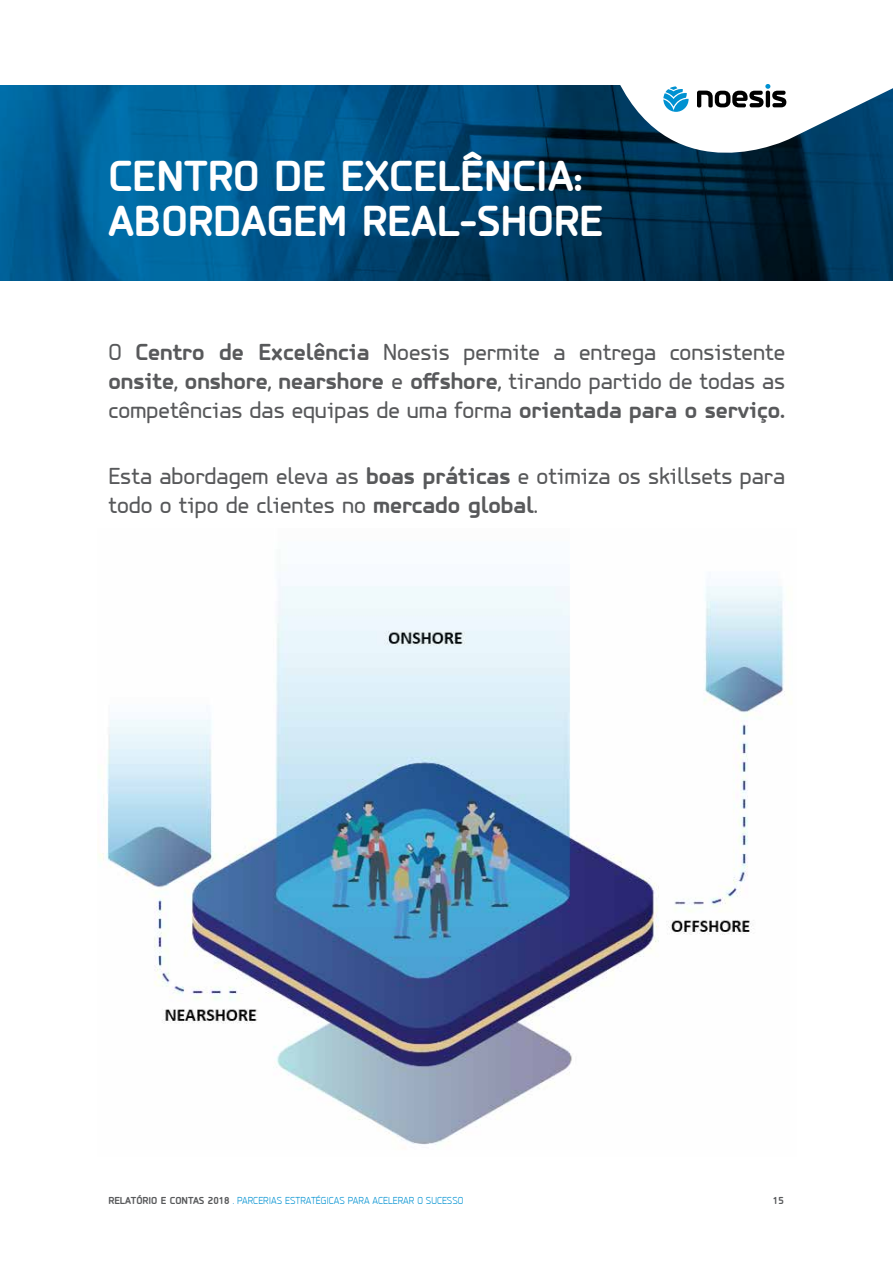
<style>
.page{position:relative;width:893px;height:1263px;background:#fff}
.page>*{position:absolute;margin:0;border:0;box-sizing:border-box;transform-origin:0 0}
.t1{font:700 45px/45px "PF Isotext Pro";color:#fff}
.t2{font:24px/28.8px "PF Isotext Pro";color:#58595b;text-align:justify}
.t3{font:300 10.5px "PF Isotext Pro";color:#0091d1}
.t4{font:700 10.5px "PF Isotext Pro";color:#58595b}
.s1{font-weight:700}
.s2{font-weight:700;color:#58595b}
</style>
<div class="page">
<img style="left:99px;top:579px;width:686px;height:566px">
<img style="left:0;top:85px;width:893px;height:196px">
<svg style="left:578px;top:85px;width:315px;height:110px"></svg>
<svg style="left:697px;top:84px;width:89px;height:23px"></svg>
<svg style="left:663px;top:86px;width:26px;height:26px"></svg>
<h1 class="t1" style="left:108px;top:154px;width:496px">CENTRO DE EXCELÊNCIA:<br>ABORDAGEM REAL-SHORE</h1>
<p class="t2" style="left:108px;top:338px;width:678px">O <span class="s1">Centro de Excelência</span> Noesis permite a entrega consistente <span class="s1">onsite</span>, <span class="s1">onshore</span>, <span class="s1">nearshore</span> e <span class="s1">offshore</span>, tirando partido de todas as competências das equipas de uma forma <span class="s1">orientada para o serviço.</span></p>
<p class="t2" style="left:108px;top:462px;width:678px">Esta abordagem eleva as <span class="s1">boas práticas</span> e otimiza os skillsets para todo o tipo de clientes no <span class="s1">mercado global</span>.</p>
<p class="t3" style="left:108px;top:1194px;width:357px"><span class="s2">RELATÓRIO E CONTAS 2018</span> . PARCERIAS ESTRATÉGICAS PARA ACELERAR O SUCESSO</p>
<p class="t4" style="left:773px;top:1194px;width:12px">15</p>
</div>
